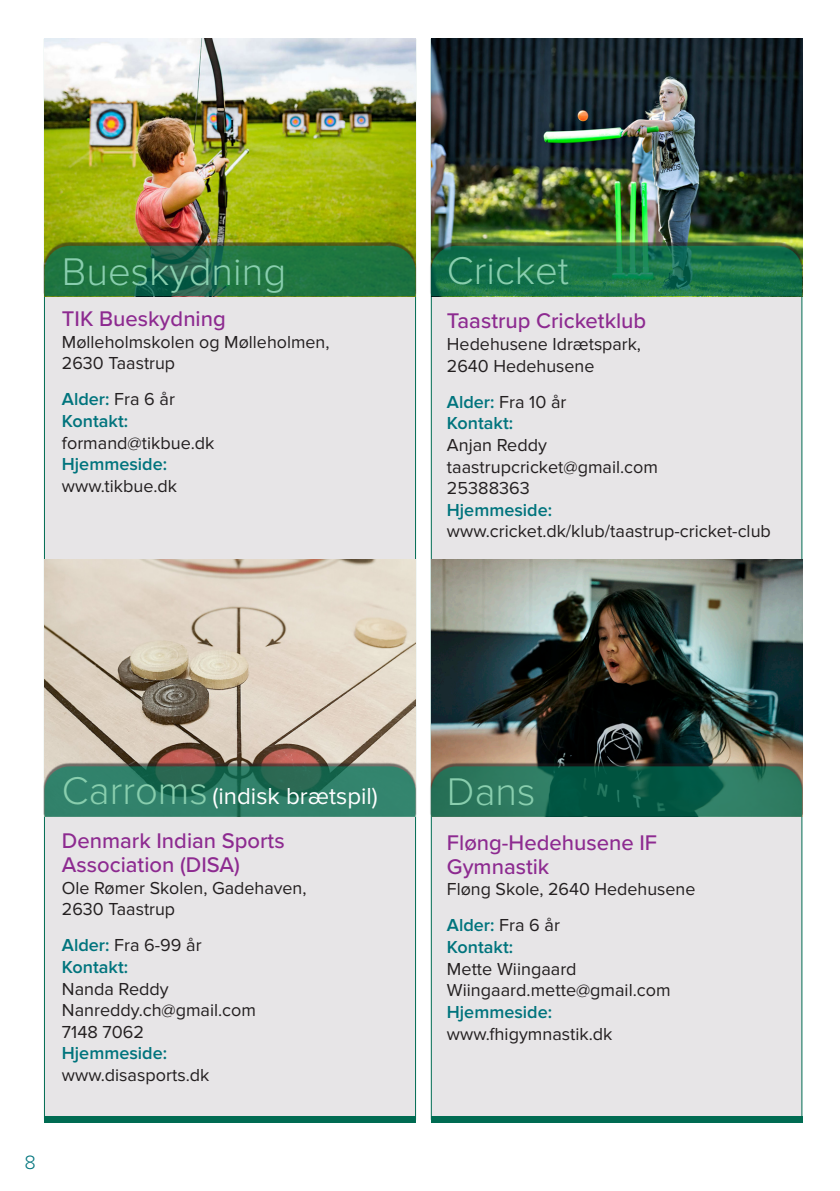
<style>
.page{position:relative;width:840px;height:1191px;background:#fff}
.page>*{position:absolute;margin:0;border:0;box-sizing:border-box;transform-origin:0 0}
.t1{font:300 40px "Proxima Nova";color:#89ceae}
.t2{font:24px "Proxima Nova";color:#fff}
.t3{font:500 22px "Proxima Nova";color:#8d2a90}
.t4{font:300 20px "Proxima Nova";color:#00747d}
.t5{font:18px "Proxima Nova";color:#231f20}
.t6{font:600 18px "Proxima Nova";color:#00747d}
.s1{font-weight:400;color:#231f20}
.s2{font-weight:600;color:#00747d}
.s3{font-weight:300;font-size:40px;color:#89ceae}
</style>
<div class="page">
<div style="left:44px;top:39px;width:371px;height:1080px;background:#e7e5e7;border:1px solid #006b52"></div>
<div style="left:431px;top:39px;width:370px;height:1080px;background:#e7e5e7;border:1px solid #006b52"></div>
<img style="left:44px;top:559px;width:371px;height:203px">
<img style="left:44px;top:39px;width:371px;height:203px">
<img style="left:431px;top:39px;width:370px;height:203px">
<img style="left:431px;top:559px;width:370px;height:203px">
<div style="left:43px;top:242px;width:373px;height:52px;background:#231f20;opacity:.75"></div>
<svg style="left:44px;top:246px;width:371px;height:50px"></svg>
<div style="left:429px;top:762px;width:373px;height:53px;background:#231f20;opacity:.75"></div>
<svg style="left:431px;top:766px;width:370px;height:51px"></svg>
<div style="left:429px;top:242px;width:373px;height:52px;background:#231f20;opacity:.75"></div>
<svg style="left:431px;top:246px;width:370px;height:50px"></svg>
<div style="left:43px;top:762px;width:373px;height:53px;background:#231f20;opacity:.75"></div>
<svg style="left:44px;top:766px;width:371px;height:51px"></svg>
<div style="left:431px;top:1115px;width:370px;height:7px;background:#006b52"></div>
<div style="left:44px;top:1115px;width:371px;height:7px;background:#006b52"></div>
<p class="t1" style="left:62px;top:248px;width:226px">Bueskydning</p>
<p class="t3" style="left:62px;top:302px;width:165px">TIK Bueskydning</p>
<p class="t5" style="left:62px;top:331px;width:269px">Mølleholmskolen og Mølleholmen,</p>
<p class="t5" style="left:62px;top:353px;width:115px">2630 Taastrup</p>
<p class="t6" style="left:62px;top:389px;width:114px">Alder: <span class="s1">Fra 6 år</span></p>
<p class="t6" style="left:62px;top:411px;width:68px">Kontakt:</p>
<p class="t5" style="left:62px;top:432px;width:154px">formand@tikbue.dk</p>
<p class="t6" style="left:62px;top:454px;width:107px">Hjemmeside:</p>
<p class="t5" style="left:62px;top:475px;width:117px">www.tikbue.dk</p>
<p class="t1" style="left:446px;top:248px;width:123px">Cricket</p>
<p class="t3" style="left:446px;top:305px;width:201px">Taastrup Cricketklub</p>
<p class="t5" style="left:446px;top:334px;width:195px">Hedehusene Idrætspark,</p>
<p class="t5" style="left:446px;top:355px;width:149px">2640 Hedehusene</p>
<p class="t5" style="left:446px;top:391px;width:121px"><span class="s2">Alder:</span> Fra 10 år</p>
<p class="t6" style="left:446px;top:413px;width:68px">Kontakt:</p>
<p class="t5" style="left:446px;top:434px;width:101px">Anjan Reddy</p>
<p class="t5" style="left:446px;top:456px;width:212px">taastrupcricket@gmail.com</p>
<p class="t5" style="left:446px;top:478px;width:84px">25388363</p>
<p class="t6" style="left:446px;top:499px;width:107px">Hjemmeside:</p>
<p class="t5" style="left:446px;top:521px;width:325px">www.cricket.dk/klub/taastrup-cricket-club</p>
<p class="t2" style="left:62px;top:782px;width:317px"><span class="s3">Carroms</span> (indisk brætspil)</p>
<p class="t3" style="left:62px;top:824px;width:224px">Denmark Indian Sports</p>
<p class="t3" style="left:62px;top:848px;width:179px">Association (DISA)</p>
<p class="t5" style="left:62px;top:877px;width:246px">Ole Rømer Skolen, Gadehaven,</p>
<p class="t5" style="left:62px;top:899px;width:115px">2630 Taastrup</p>
<p class="t5" style="left:62px;top:935px;width:141px"><span class="s2">Alder:</span> Fra 6-99 år</p>
<p class="t6" style="left:62px;top:956px;width:68px">Kontakt:</p>
<p class="t5" style="left:62px;top:978px;width:108px">Nanda Reddy</p>
<p class="t5" style="left:62px;top:999px;width:195px">Nanreddy.ch@gmail.com</p>
<p class="t5" style="left:62px;top:1021px;width:84px">7148 7062</p>
<p class="t6" style="left:62px;top:1043px;width:107px">Hjemmeside:</p>
<p class="t5" style="left:62px;top:1064px;width:149px">www.disasports.dk</p>
<p class="t4" style="left:24px;top:1150px;width:13px">8</p>
<p class="t1" style="left:446px;top:769px;width:90px">Dans</p>
<p class="t3" style="left:446px;top:826px;width:211px">Fløng-Hedehusene IF</p>
<p class="t3" style="left:446px;top:850px;width:104px">Gymnastik</p>
<p class="t5" style="left:446px;top:879px;width:250px">Fløng Skole, 2640 Hedehusene</p>
<p class="t6" style="left:446px;top:915px;width:114px">Alder: <span class="s1">Fra 6 år</span></p>
<p class="t6" style="left:446px;top:936px;width:68px">Kontakt:</p>
<p class="t5" style="left:446px;top:958px;width:131px">Mette Wiingaard</p>
<p class="t5" style="left:446px;top:980px;width:225px">Wiingaard.mette@gmail.com</p>
<p class="t6" style="left:446px;top:1001px;width:107px">Hjemmeside:</p>
<p class="t5" style="left:446px;top:1023px;width:167px">www.fhigymnastik.dk</p>
</div>
